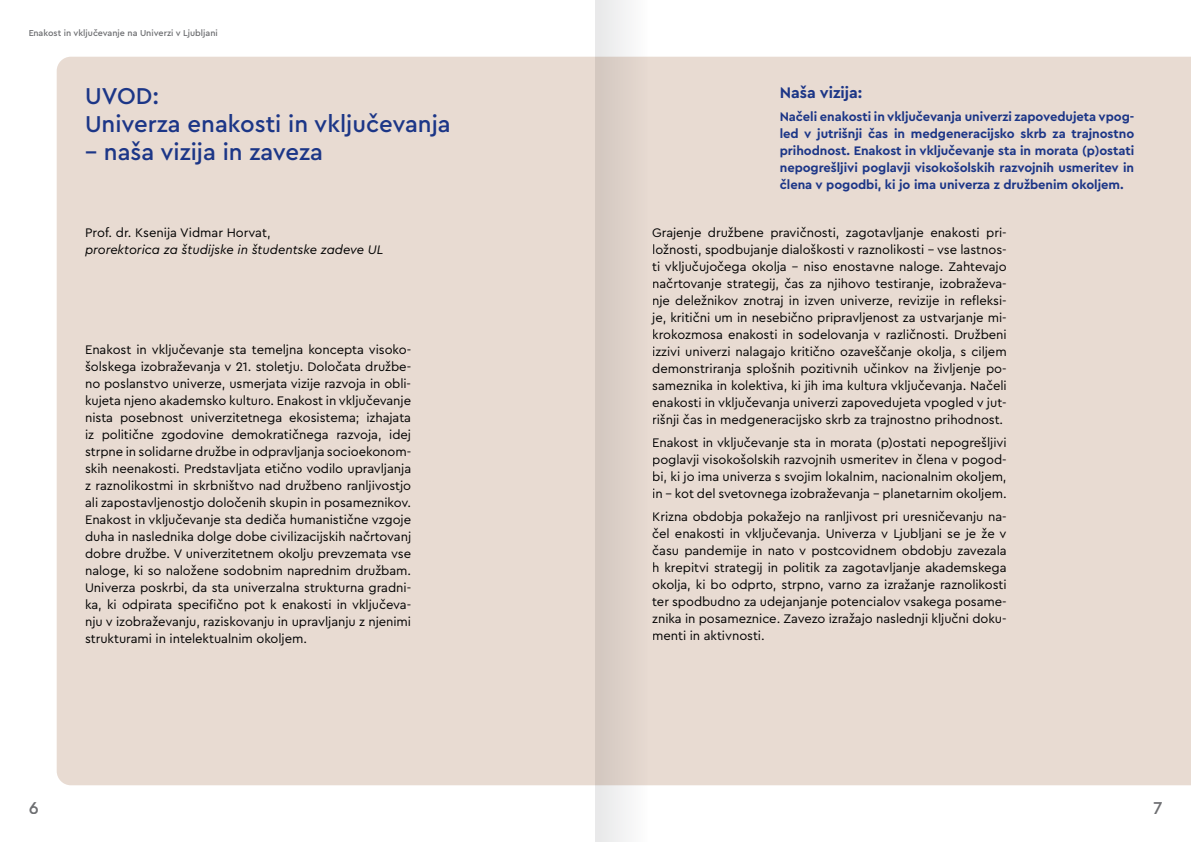
<style>
.page{position:relative;width:1191px;height:842px;background:#fff}
.page>*{position:absolute;margin:0;border:0;box-sizing:border-box;transform-origin:0 0}
.t1{font:500 24px/28px "Cera Pro";color:#1c3687}
.t2{font:500 18px "Cera Pro";color:#6d6e71}
.t3{font:700 16px "Cera Pro";color:#1c3687}
.t4{font:13px/17px "Cera Pro";letter-spacing:-.005em;color:#000;text-align:justify}
.t5{font:700 13px/17px "Cera Pro";letter-spacing:-.005em;color:#1c3687;text-align:justify}
.t6{font:italic 13px "Cera Pro";color:#000}
.t7{font:500 9px "Cera Pro";color:#6d6e71}
</style>
<div class="page">
<div style="left:57px;top:57px;width:1134px;height:728px;background:#e8dbd2"></div>
<svg style="left:595px;top:0;width:57px;height:842px;background:#dfd5ce"></svg>
<p class="t7" style="left:28px;top:27px;width:191px">Enakost in vključevanje na Univerzi v Ljubljani</p>
<h1 class="t1" style="left:85px;top:81px;width:367px">UVOD:<br>Univerza enakosti in vključevanja</h1>
<h1 class="t1" style="left:85px;top:137px;width:240px">– naša vizija in zaveza</h1>
<p class="t4" style="left:85px;top:224px;width:187px">Prof. dr. Ksenija Vidmar Horvat,</p>
<p class="t6" style="left:85px;top:241px;width:300px">prorektorica za študijske in študentske zadeve UL</p>
<p class="t4" style="left:85px;top:341px;width:328px">Enakost in vključevanje sta temeljna koncepta visoko&shy;šolskega izobraževanja v 21. stoletju. Določata družbe&shy;no poslanstvo univerze, usmerjata vizije razvoja in obli&shy;kujeta njeno akademsko kulturo. Enakost in vključevanje nista posebnost univerzitetnega ekosistema; izhajata iz politične zgodovine demokratičnega razvoja, idej strpne in solidarne družbe in odpravljanja socioekonom&shy;skih neenakosti. Predstavljata etično vodilo upravljanja z raznolikostmi in skrbništvo nad družbeno ranljivostjo ali zapostavljenostjo določenih skupin in posameznikov.<br>Enakost in vključevanje sta dediča humanistične vzgoje duha in naslednika dolge dobe civilizacijskih načrtovanj dobre družbe. V univerzitetnem okolju prevzemata vse naloge, ki so naložene sodobnim naprednim družbam.<br>Univerza poskrbi, da sta univerzalna strukturna gradni&shy;ka, ki odpirata specifično pot k enakosti in vključeva&shy;nju v izobraževanju, raziskovanju in upravljanju z njenimi strukturami in intelektualnim okoljem.</p>
<p class="t3" style="left:780px;top:82px;width:84px">Naša vizija:</p>
<p class="t5" style="left:780px;top:107px;width:356px">Načeli enakosti in vključevanja univerzi zapovedujeta vpog&shy;led v jutrišnji čas in medgeneracijsko skrb za trajnostno prihodnost. Enakost in vključevanje sta in morata (p)ostati nepogrešljivi poglavji visokošolskih razvojnih usmeritev in člena v pogodbi, ki jo ima univerza z družbenim okoljem.</p>
<p class="t4" style="left:652px;top:224px;width:356px">Grajenje družbene pravičnosti, zagotavljanje enakosti pri&shy;ložnosti, spodbujanje dialoškosti v raznolikosti – vse lastnos&shy;ti vključujočega okolja – niso enostavne naloge. Zahtevajo načrtovanje strategij, čas za njihovo testiranje, izobraževa&shy;nje deležnikov znotraj in izven univerze, revizije in refleksi&shy;je, kritični um in nesebično pripravljenost za ustvarjanje mi&shy;krokozmosa enakosti in sodelovanja v različnosti. Družbeni izzivi univerzi nalagajo kritično ozaveščanje okolja, s ciljem demonstriranja splošnih pozitivnih učinkov na življenje po&shy;sameznika in kolektiva, ki jih ima kultura vključevanja. Načeli enakosti in vključevanja univerzi zapovedujeta vpogled v jut&shy;rišnji čas in medgeneracijsko skrb za trajnostno prihodnost.</p>
<p class="t4" style="left:652px;top:434px;width:356px">Enakost in vključevanje sta in morata (p)ostati nepogrešljivi poglavji visokošolskih razvojnih usmeritev in člena v pogod&shy;bi, ki jo ima univerza s svojim lokalnim, nacionalnim okoljem, in – kot del svetovnega izobraževanja – planetarnim okoljem.</p>
<p class="t4" style="left:652px;top:507px;width:356px">Krizna obdobja pokažejo na ranljivost pri uresničevanju na&shy;čel enakosti in vključevanja. Univerza v Ljubljani se je že v času pandemije in nato v postcovidnem obdobju zavezala h krepitvi strategij in politik za zagotavljanje akademskega okolja, ki bo odprto, strpno, varno za izražanje raznolikosti ter spodbudno za udejanjanje potencialov vsakega posame&shy;znika in posameznice. Zavezo izražajo naslednji ključni doku&shy;menti in aktivnosti.</p>
<h2 class="t2" style="left:28px;top:796px;width:12px">6</h2>
<h2 class="t2" style="left:1152px;top:796px;width:12px">7</h2>
</div>
